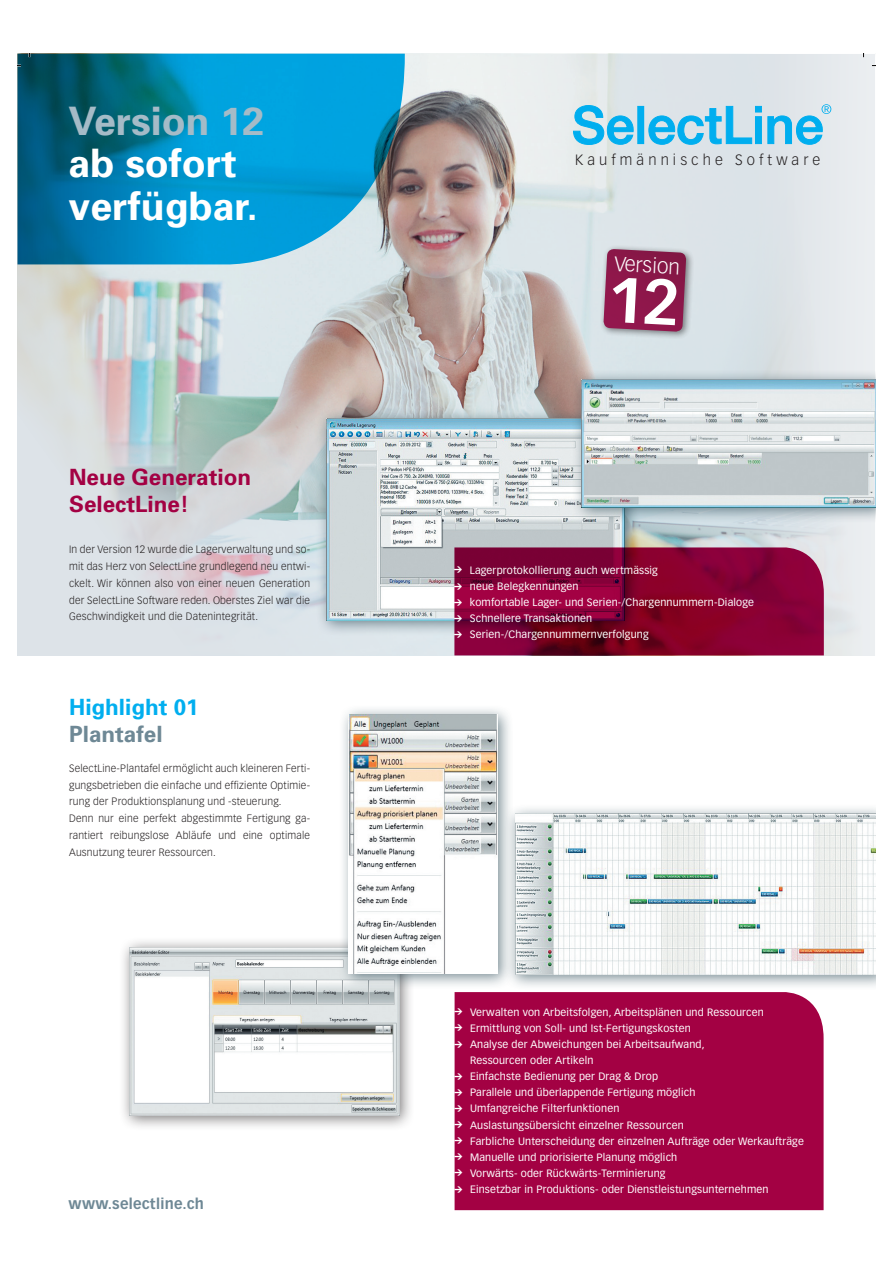
<style>
.page{position:relative;width:893px;height:1263px;background:#fff}
.page>*{position:absolute;margin:0;border:0;box-sizing:border-box;transform-origin:0 0}
.t1{font:700 39.3px/42px "Univers";color:#fff}
.t2{font:700 39.3px "Univers";color:#a5bbc7}
.t3{font:700 22.35px/26.5px "Univers";color:#a30143}
.t4{font:700 22.35px "Univers";color:#00aeef}
.t5{font:700 22.35px "Univers";color:#6e8895}
.t6{font:300 20.55px "Vectora LH";color:#fff}
.t7{font:300 14.7px "Vectora LH";letter-spacing:.28em;color:#231f20}
.t8{font:700 14.7px "Vectora LH";letter-spacing:.02em;color:#6e8895}
.t9{font:10.5px/16px "Vectora LH";letter-spacing:.015em;color:#fff}
.t10{font:300 10.5px/16.8px "Vectora LH";letter-spacing:.02em;color:#231f20;text-align:justify}
.s1{font-family:"DIN";font-weight:900;font-size:8.4px}
</style>
<div class="page">
<div style="left:119px;top:937px;width:296px;height:194px;background:#231f20;opacity:.6"></div>
<img style="left:130px;top:947px;width:269px;height:168px">
<div style="left:504px;top:803px;width:371px;height:187px;background:#20404d;opacity:.6"></div>
<img style="left:515px;top:814px;width:360px;height:160px">
<svg style="left:18px;top:54px;width:857px;height:601px;background:#d2d5d6"></svg>
<svg style="left:18px;top:54px;width:387px;height:212px;background:#128cb8"></svg>
<div style="left:338px;top:704px;width:176px;height:286px;background:#20404d;opacity:.6"></div>
<img style="left:349px;top:715px;width:149px;height:259px">
<div style="left:455px;top:992px;width:369px;height:218px;background:#a30143"></div>
<div style="left:599px;top:244px;width:95px;height:96px;background:#231f20;opacity:.6"></div>
<svg style="left:573px;top:105px;width:61px;height:40px;background:#75cbea"></svg>
<div style="left:638px;top:106px;width:6px;height:38px;background:#00aeef"></div>
<div style="left:637px;top:106px;width:7px;height:38px;border:1px solid #00aeef"></div>
<svg style="left:648px;top:104px;width:183px;height:41px;background:#8acfea"></svg>
<div style="left:316px;top:408px;width:325px;height:229px;background:#20404d;opacity:.6"></div>
<img style="left:327px;top:419px;width:298px;height:201px">
<svg style="left:454px;top:547px;width:370px;height:108px;background:#840333"></svg>
<div style="left:571px;top:369px;width:304px;height:155px;background:#20404d;opacity:.6"></div>
<img style="left:582px;top:379px;width:293px;height:129px">
<svg style="left:603px;top:249px;width:83px;height:83px;background:#902755"></svg>
<h1 class="t2" style="left:69px;top:96px;width:197px">Version 12</h1>
<h1 class="t1" style="left:69px;top:141px;width:191px">ab sofort verfügbar.</h1>
<h2 class="t3" style="left:69px;top:463px;width:183px">Neue Generation<br>SelectLine!</h2>
<p class="t10" style="left:69px;top:541px;width:242px">In der Version 12 wurde die Lagerverwaltung und so&shy;mit das Herz von SelectLine grundlegend neu entwi&shy;ckelt. Wir können also von einer neuen Generation der SelectLine Software reden. Oberstes Ziel war die Geschwindigkeit und die Datenintegrität.</p>
<h2 class="t4" style="left:69px;top:693px;width:131px">Highlight 01</h2>
<h2 class="t5" style="left:69px;top:720px;width:95px">Plantafel</h2>
<p class="t10" style="left:69px;top:760px;width:242px;text-align:left">SelectLine-Plantafel ermöglicht auch kleineren Ferti&shy;gungsbetrieben die einfache und effiziente Optimie&shy;rung der Produktionsplanung und -steuerung.<br>Denn nur eine perfekt abgestimmte Fertigung ga&shy;rantiert reibungslose Abläufe und eine optimale Ausnutzung teurer Ressourcen.</p>
<h3 class="t8" style="left:69px;top:1195px;width:137px">www.selectline.ch</h3>
<h3 class="t7" style="left:575px;top:151px;width:247px">Kaufmännische Software</h3>
<h3 class="t6" style="left:615px;top:252px;width:67px;rotate:3deg">Version</h3>
<p class="t9" style="left:454px;top:562px;width:302px"><span class="s1">&gt;</span> Lagerprotokollierung auch wertmässig<br><span class="s1">&gt;</span> neue Belegkennungen<br><span class="s1">&gt;</span> komfortable Lager- und Serien-/Chargennummern-Dialoge <span class="s1">&gt;</span> Schnellere Transaktionen<br><span class="s1">&gt;</span> Serien-/Chargennummernverfolgung</p>
<p class="t9" style="left:454px;top:1004px;width:311px"><span class="s1">&gt;</span> Verwalten von Arbeitsfolgen, Arbeitsplänen und Ressourcen</p>
<p class="t9" style="left:454px;top:1020px;width:238px"><span class="s1">&gt;</span> Ermittlung von Soll- und Ist-Fertigungskosten</p>
<p class="t9" style="left:454px;top:1036px;width:252px"><span class="s1">&gt;</span> Analyse der Abweichungen bei Arbeitsaufwand,</p>
<p class="t9" style="left:470px;top:1052px;width:125px">Ressourcen oder Artikeln</p>
<p class="t9" style="left:454px;top:1068px;width:205px"><span class="s1">&gt;</span> Einfachste Bedienung per Drag &amp; Drop</p>
<p class="t9" style="left:454px;top:1084px;width:243px"><span class="s1">&gt;</span> Parallele und überlappende Fertigung möglich</p>
<p class="t9" style="left:454px;top:1101px;width:167px"><span class="s1">&gt;</span> Umfangreiche Filterfunktionen</p>
<p class="t9" style="left:454px;top:1117px;width:231px"><span class="s1">&gt;</span> Auslastungsübersicht einzelner Ressourcen</p>
<p class="t9" style="left:454px;top:1133px;width:351px"><span class="s1">&gt;</span> Farbliche Unterscheidung der einzelnen Aufträge oder Werkaufträge</p>
<p class="t9" style="left:454px;top:1149px;width:225px"><span class="s1">&gt;</span> Manuelle und priorisierte Planung möglich</p>
<p class="t9" style="left:454px;top:1165px;width:213px"><span class="s1">&gt;</span> Vorwärts- oder Rückwärts-Terminierung</p>
<p class="t9" style="left:454px;top:1181px;width:316px"><span class="s1">&gt;</span> Einsetzbar in Produktions- oder Dienstleistungsunternehmen</p>
</div>
